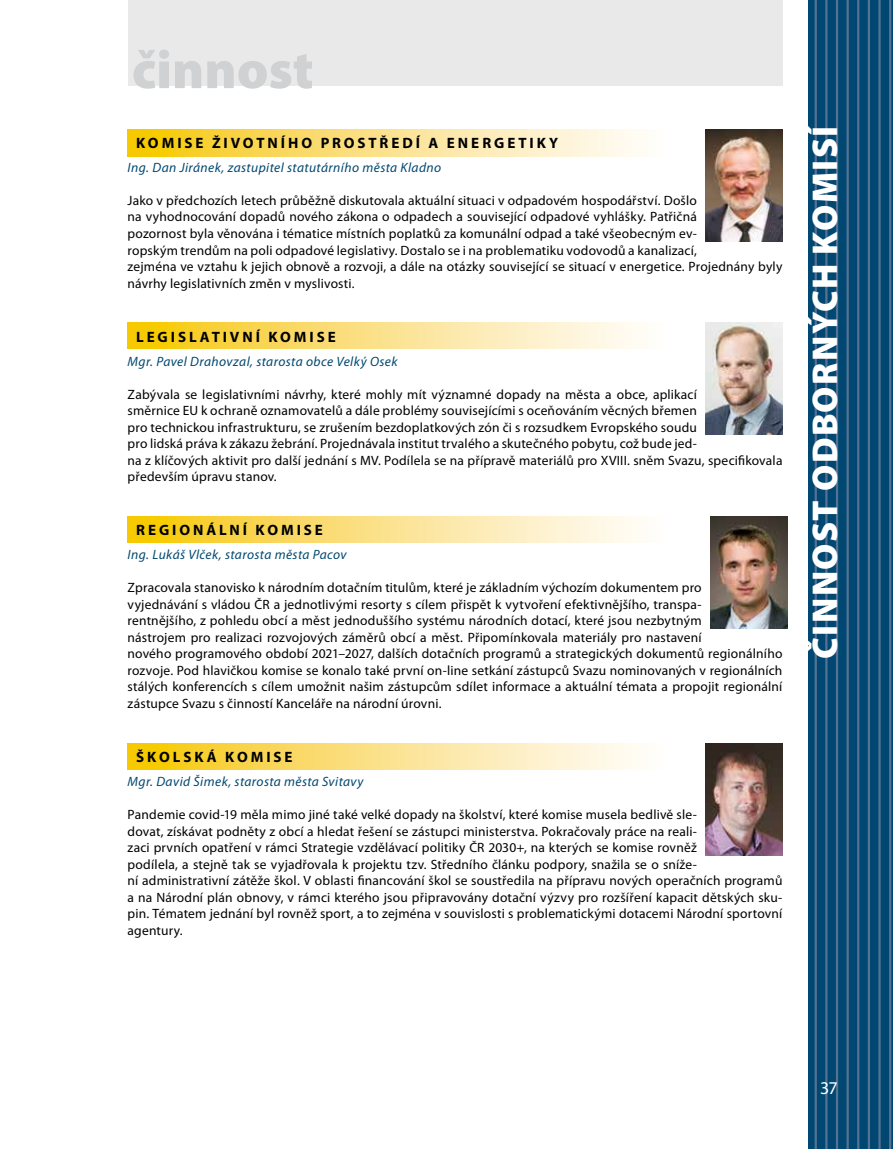
<style>
.page{position:relative;width:893px;height:1149px;background:#fff}
.page>*{position:absolute;margin:0;border:0;box-sizing:border-box;transform-origin:0 0}
.t1{font:900 54px "Myriad Pro";color:#d0d1d2}
.t2{font:900 36px "Myriad Pro";letter-spacing:.035em;color:#fff}
.t3{font:18px "Myriad Pro";color:#fff}
.t4{font:700 15px "Myriad Pro";letter-spacing:.195em;color:#000}
.t5{font:13.5px/16.5px "Myriad Pro";letter-spacing:.015em;color:#000}
.t6{font:italic 13.5px "Myriad Pro";letter-spacing:.03em;color:#004871}
</style>
<div class="page">
<div style="left:808px;top:0;width:85px;height:1148px;background:#004871"></div>
<hr style="left:815px;top:0;width:2px;height:1148px;background:#567193">
<hr style="left:825px;top:0;width:2px;height:1148px;background:#567193">
<hr style="left:836px;top:0;width:2px;height:1148px;background:#567193">
<hr style="left:846px;top:0;width:3px;height:1148px;background:#567193">
<hr style="left:857px;top:0;width:2px;height:1148px;background:#567193">
<hr style="left:868px;top:0;width:2px;height:1148px;background:#567193">
<hr style="left:878px;top:0;width:3px;height:1148px;background:#567193">
<hr style="left:889px;top:0;width:2px;height:1148px;background:#567193">
<svg style="left:128px;top:743px;width:512px;height:26px;background:#fae186"></svg>
<svg style="left:128px;top:516px;width:512px;height:26px;background:#fae186"></svg>
<svg style="left:128px;top:322px;width:512px;height:26px;background:#fae186"></svg>
<svg style="left:128px;top:130px;width:512px;height:26px;background:#fae186"></svg>
<img style="left:705px;top:743px;width:77px;height:112px">
<img style="left:710px;top:516px;width:77px;height:112px">
<img style="left:705px;top:130px;width:77px;height:112px">
<img style="left:705px;top:322px;width:77px;height:112px">
<div style="left:128px;top:0;width:654px;height:85px;background:#e9e9ea"></div>
<h1 class="t1" style="left:132px;top:34px;width:183px">činnost</h1>
<p class="t4" style="left:136px;top:133px;width:424px">KOMISE ŽIVOTNÍHO PROSTŘEDÍ A ENERGETIKY</p>
<p class="t6" style="left:128px;top:159px;width:315px">Ing. Dan Jiránek, zastupitel statutárního města Kladno</p>
<p class="t5" style="left:128px;top:192px;width:656px">Jako v předchozích letech průběžně diskutovala aktuální situaci v odpadovém hospodářství. Došlo<br>na vyhodnocování dopadů nového zákona o odpadech a související odpadové vyhlášky. Patřičná<br>pozornost byla věnována i tématice místních poplatků za komunální odpad a také všeobecným ev-<br>ropským trendům na poli odpadové legislativy. Dostalo se i na problematiku vodovodů a kanalizací,<br>zejména ve vztahu k jejich obnově a rozvoji, a dále na otázky související se situací v energetice. Projednány byly návrhy legislativních změn v myslivosti.</p>
<p class="t4" style="left:136px;top:326px;width:201px">LEGISLATIVNÍ KOMISE</p>
<p class="t6" style="left:128px;top:352px;width:271px">Mgr. Pavel Drahovzal, starosta obce Velký Osek</p>
<p class="t5" style="left:128px;top:385px;width:656px">Zabývala se legislativními návrhy, které mohly mít významné dopady na města a obce, aplikací<br>směrnice EU k ochraně oznamovatelů a dále problémy souvisejícími s oceňováním věcných břemen<br>pro technickou infrastrukturu, se zrušením bezdoplatkových zón či s rozsudkem Evropského soudu<br>pro lidská práva k zákazu žebrání. Projednávala institut trvalého a skutečného pobytu, což bude jed-<br>na z klíčových aktivit pro další jednání s MV. Podílela se na přípravě materiálů pro XVIII. sněm Svazu, specifikovala především úpravu stanov.</p>
<p class="t4" style="left:136px;top:520px;width:188px">REGIONÁLNÍ KOMISE</p>
<p class="t6" style="left:128px;top:546px;width:221px">Ing. Lukáš Vlček, starosta města Pacov</p>
<p class="t5" style="left:128px;top:579px;width:656px">Zpracovala stanovisko k národním dotačním titulům, které je základním výchozím dokumentem pro<br>vyjednávání s vládou ČR a jednotlivými resorty s cílem přispět k vytvoření efektivnějšího, transpa-<br>rentnějšího, z pohledu obcí a měst jednoduššího systému národních dotací, které jsou nezbytným<br>nástrojem pro realizaci rozvojových záměrů obcí a měst. Připomínkovala materiály pro nastavení<br>nového programového období 2021–2027, dalších dotačních programů a strategických dokumentů regionálního rozvoje. Pod hlavičkou komise se konalo také první on-line setkání zástupců Svazu nominovaných v regionálních stálých konferencích s cílem umožnit našim zástupcům sdílet informace a aktuální témata a propojit regionální zástupce Svazu s činností Kanceláře na národní úrovni.</p>
<p class="t4" style="left:136px;top:746px;width:158px">ŠKOLSKÁ KOMISE</p>
<p class="t6" style="left:128px;top:772px;width:237px">Mgr. David Šimek, starosta města Svitavy</p>
<p class="t5" style="left:128px;top:805px;width:656px">Pandemie covid-19 měla mimo jiné také velké dopady na školství, které komise musela bedlivě sle-<br>dovat, získávat podněty z obcí a hledat řešení se zástupci ministerstva. Pokračovaly práce na reali-<br>zaci prvních opatření v rámci Strategie vzdělávací politiky ČR 2030+, na kterých se komise rovněž<br>podílela, a stejně tak se vyjadřovala k projektu tzv. Středního článku podpory, snažila se o sníže-<br>ní administrativní zátěže škol. V oblasti financování škol se soustředila na přípravu nových operačních programů a na Národní plán obnovy, v rámci kterého jsou připravovány dotační výzvy pro rozšíření kapacit dětských sku&shy;pin. Tématem jednání byl rovněž sport, a to zejména v souvislosti s problematickými dotacemi Národní sportovní agentury.</p>
<h2 class="t2" style="left:801px;top:658px;width:535px;rotate:-90deg">ČINNOST ODBORNÝCH KOMISÍ</h2>
<h3 class="t3" style="left:820px;top:1076px;width:19px">37</h3>
</div>
